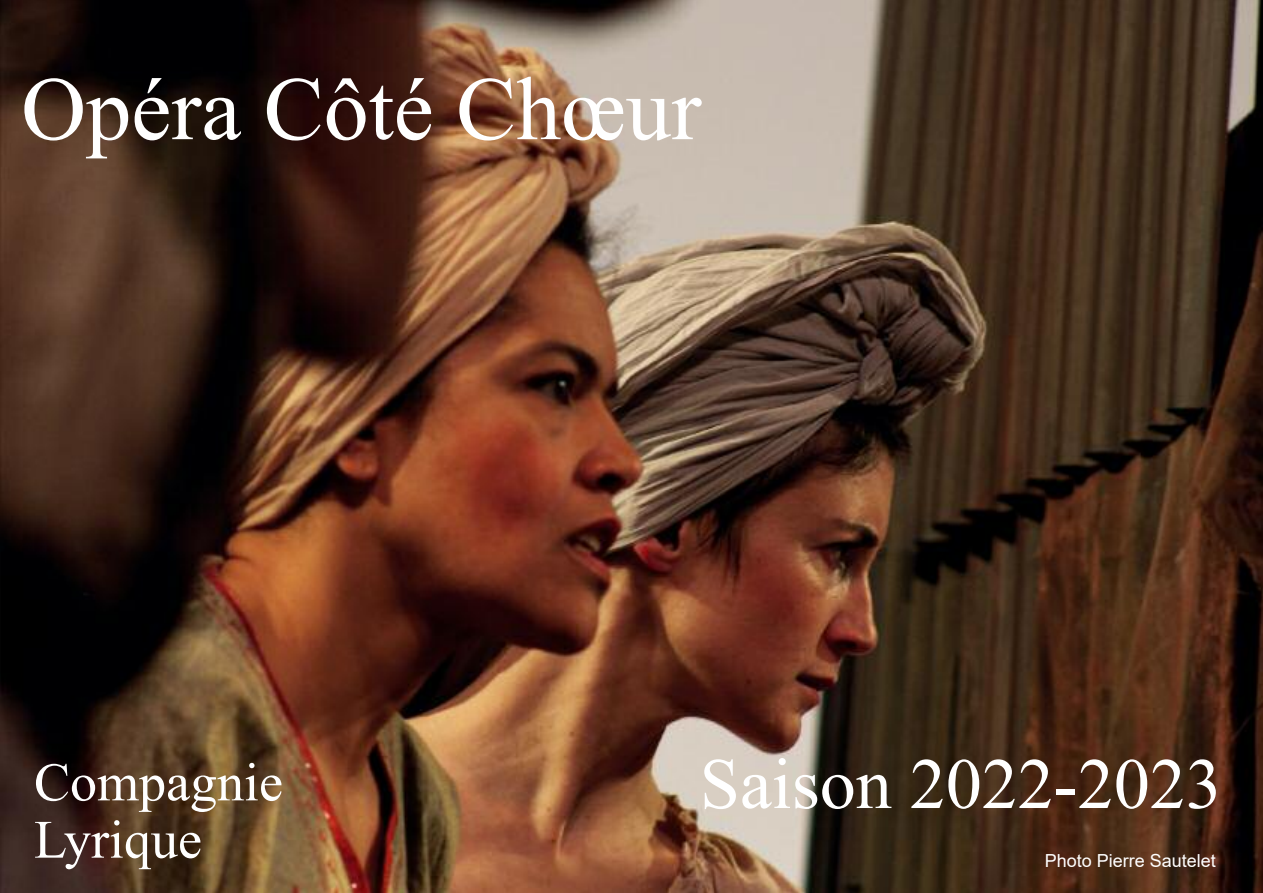
<style>
.page{position:relative;width:1263px;height:893px;background:#fff}
.page>*{position:absolute;margin:0;border:0;box-sizing:border-box;transform-origin:0 0}
.t1{font:90px "Times New Roman";color:#fff}
.t2{font:72px "Times New Roman";color:#fff}
.t3{font:54px/57.3px "Times New Roman";color:#fff}
.t4{font:18px "Arial";color:#fff}
</style>
<div class="page">
<img style="left:0;top:0;width:1263px;height:893px">
<h1 class="t1" style="left:21px;top:59px;width:681px">Opéra Côté Chœur</h1>
<h3 class="t3" style="left:34px;top:753px;width:250px">Compagnie<br>Lyrique</h3>
<h2 class="t2" style="left:700px;top:744px;width:524px">Saison 2022-2023</h2>
<p class="t4" style="left:1045px;top:850px;width:173px">Photo Pierre Sautelet</p>
</div>
